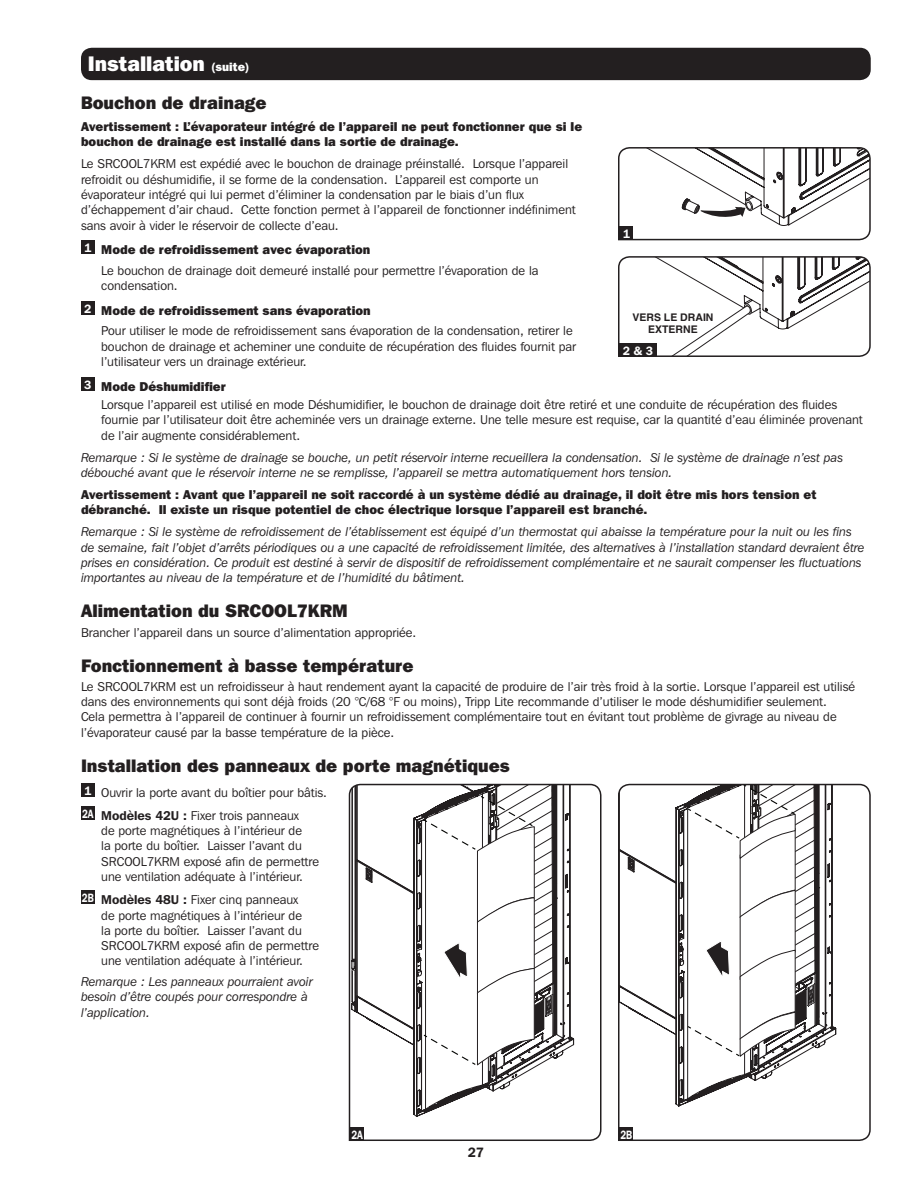
<style>
.page{position:relative;width:918px;height:1188px;background:#fff}
.page>*{position:absolute;margin:0;border:0;box-sizing:border-box;transform-origin:0 0}
.t1{font:800 21px "Franklin Gothic IT Cby BT";color:#fff}
.t2{font:800 18px "Franklin Gothic IT Cby BT";color:#231f20}
.t3{font:600 13.5px "Franklin Gothic IT Cby BT";color:#231f20}
.t4{font:12.75px/15.3px "Franklin Gothic IT Cby BT";color:#231f20}
.t5{font:italic 12.75px/15.3px "Franklin Gothic IT Cby BT";color:#231f20}
.t6{font:800 12.75px/15.3px "Franklin Gothic IT Cby BT";color:#231f20}
.t7{font:600 12px "Franklin Gothic IT Cby BT";color:#fff}
.t8{font:600 12px "Franklin Gothic IT Cby BT";color:#fff;scale:.8 1}
.t9{font:700 10.5px/12.6px "Helvetica";color:#231f20;text-align:center}
.s1{font-size:12px}
.s2{font-weight:600}
</style>
<div class="page">
<svg style="left:618px;top:147px;width:253px;height:94px"></svg>
<svg style="left:618px;top:256px;width:253px;height:101px"></svg>
<div style="left:620px;top:226px;width:13px;height:14px;background:#231f20"></div>
<div style="left:620px;top:343px;width:37px;height:14px;background:#231f20"></div>
<svg style="left:348px;top:783px;width:254px;height:358px"></svg>
<svg style="left:618px;top:783px;width:253px;height:358px"></svg>
<div style="left:350px;top:1127px;width:14px;height:14px;background:#231f20"></div>
<div style="left:620px;top:1127px;width:13px;height:14px;background:#231f20"></div>
<div style="left:81px;top:240px;width:14px;height:14px;background:#231f20"></div>
<div style="left:81px;top:301px;width:14px;height:14px;background:#231f20"></div>
<div style="left:81px;top:377px;width:14px;height:14px;background:#231f20"></div>
<div style="left:81px;top:48px;width:790px;height:32px;background:#231f20;border-radius:11px"></div>
<div style="left:81px;top:783px;width:14px;height:14px;background:#231f20"></div>
<div style="left:81px;top:806px;width:14px;height:14px;background:#231f20"></div>
<div style="left:81px;top:890px;width:14px;height:14px;background:#231f20"></div>
<p class="t1" style="left:88px;top:51px;width:163px">Installation <span class="s1">(suite)</span></p>
<p class="t2" style="left:81px;top:91px;width:187px">Bouchon de drainage</p>
<p class="t6" style="left:81px;top:119px;width:503px">Avertissement : L’évaporateur intégré de l’appareil ne peut fonctionner que si le bouchon de drainage est installé dans la sortie de drainage.</p>
<p class="t4" style="left:81px;top:156px;width:496px">Le SRCOOL7KRM est expédié avec le bouchon de drainage préinstallé. Lorsque l’appareil refroidit ou déshumidifie, il se forme de la condensation. L’appareil est comporte un évaporateur intégré qui lui permet d’éliminer la condensation par le biais d’un flux d’échappement d’air chaud. Cette fonction permet à l’appareil de fonctionner indéfiniment sans avoir à vider le réservoir de collecte d’eau.</p>
<p class="t7" style="left:84px;top:240px;width:9px">1</p>
<p class="t6" style="left:101px;top:242px;width:271px">Mode de refroidissement avec évaporation</p>
<p class="t4" style="left:101px;top:263px;width:439px">Le bouchon de drainage doit demeuré installé pour permettre l’évaporation de la condensation.</p>
<p class="t7" style="left:84px;top:301px;width:9px">2</p>
<p class="t6" style="left:101px;top:302px;width:271px">Mode de refroidissement sans évaporation</p>
<p class="t4" style="left:101px;top:323px;width:476px">Pour utiliser le mode de refroidissement sans évaporation de la condensation, retirer le bouchon de drainage et acheminer une conduite de récupération des fluides fournit par l’utilisateur vers un drainage extérieur.</p>
<p class="t7" style="left:84px;top:377px;width:9px">3</p>
<p class="t6" style="left:101px;top:378px;width:126px">Mode Déshumidifier</p>
<p class="t4" style="left:101px;top:397px;width:763px">Lorsque l’appareil est utilisé en mode Déshumidifier, le bouchon de drainage doit être retiré et une conduite de récupération des fluides fournie par l’utilisateur doit être acheminée vers un drainage externe. Une telle mesure est requise, car la quantité d’eau éliminée provenant de l’air augmente considérablement.</p>
<p class="t5" style="left:81px;top:449px;width:764px">Remarque : Si le système de drainage se bouche, un petit réservoir interne recueillera la condensation. Si le système de drainage n’est pas débouché avant que le réservoir interne ne se remplisse, l’appareil se mettra automatiquement hors tension.</p>
<p class="t6" style="left:81px;top:487px;width:737px">Avertissement : Avant que l’appareil ne soit raccordé à un système dédié au drainage, il doit être mis hors tension et débranché. Il existe un risque potentiel de choc électrique lorsque l’appareil est branché.</p>
<p class="t5" style="left:81px;top:524px;width:785px">Remarque : Si le système de refroidissement de l’établissement est équipé d’un thermostat qui abaisse la température pour la nuit ou les fins de semaine, fait l’objet d’arrêts périodiques ou a une capacité de refroidissement limitée, des alternatives à l’installation standard devraient être prises en considération. Ce produit est destiné à servir de dispositif de refroidissement complémentaire et ne saurait compenser les fluctuations importantes au niveau de la température et de l’humidité du bâtiment.</p>
<p class="t2" style="left:81px;top:600px;width:268px">Alimentation du SRCOOL7KRM</p>
<p class="t4" style="left:81px;top:624px;width:337px">Brancher l’appareil dans un source d’alimentation appropriée.</p>
<p class="t2" style="left:81px;top:654px;width:334px">Fonctionnement à basse température</p>
<p class="t4" style="left:81px;top:678px;width:776px">Le SRCOOL7KRM est un refroidisseur à haut rendement ayant la capacité de produire de l’air très froid à la sortie. Lorsque l’appareil est utilisé dans des environnements qui sont déjà froids (20 °C/68 °F ou moins), Tripp Lite recommande d’utiliser le mode déshumidifier seulement.<br>Cela permettra à l’appareil de continuer à fournir un refroidissement complémentaire tout en évitant tout problème de givrage au niveau de l’évaporateur causé par la basse température de la pièce.</p>
<p class="t2" style="left:81px;top:754px;width:431px">Installation des panneaux de porte magnétiques</p>
<p class="t7" style="left:623px;top:226px;width:9px">1</p>
<p class="t9" style="left:632px;top:311px;width:83px">VERS LE DRAIN<br>EXTERNE</p>
<p class="t7" style="left:623px;top:343px;width:32px">2 &amp; 3</p>
<p class="t7" style="left:84px;top:783px;width:9px">1</p>
<p class="t4" style="left:101px;top:784px;width:227px">Ouvrir la porte avant du boîtier pour bâtis.</p>
<p class="t8" style="left:82px;top:806px;width:16px">2A</p>
<p class="t4" style="left:101px;top:808px;width:219px"><span class="s2">Modèles 42U :</span> Fixer trois panneaux<br>de porte magnétiques à l’intérieur de<br>la porte du boîtier. Laisser l’avant du SRCOOL7KRM exposé afin de permettre une ventilation adéquate à l’intérieur.</p>
<p class="t8" style="left:82px;top:890px;width:16px">2B</p>
<p class="t4" style="left:101px;top:892px;width:219px"><span class="s2">Modèles 48U :</span> Fixer cinq panneaux<br>de porte magnétiques à l’intérieur de<br>la porte du boîtier. Laisser l’avant du SRCOOL7KRM exposé afin de permettre une ventilation adéquate à l’intérieur.</p>
<p class="t5" style="left:81px;top:974px;width:233px">Remarque : Les panneaux pourraient avoir besoin d’être coupés pour correspondre à l’application.</p>
<p class="t8" style="left:351px;top:1127px;width:16px">2A</p>
<p class="t8" style="left:620px;top:1127px;width:16px">2B</p>
<p class="t3" style="left:468px;top:1144px;width:18px">27</p>
</div>
